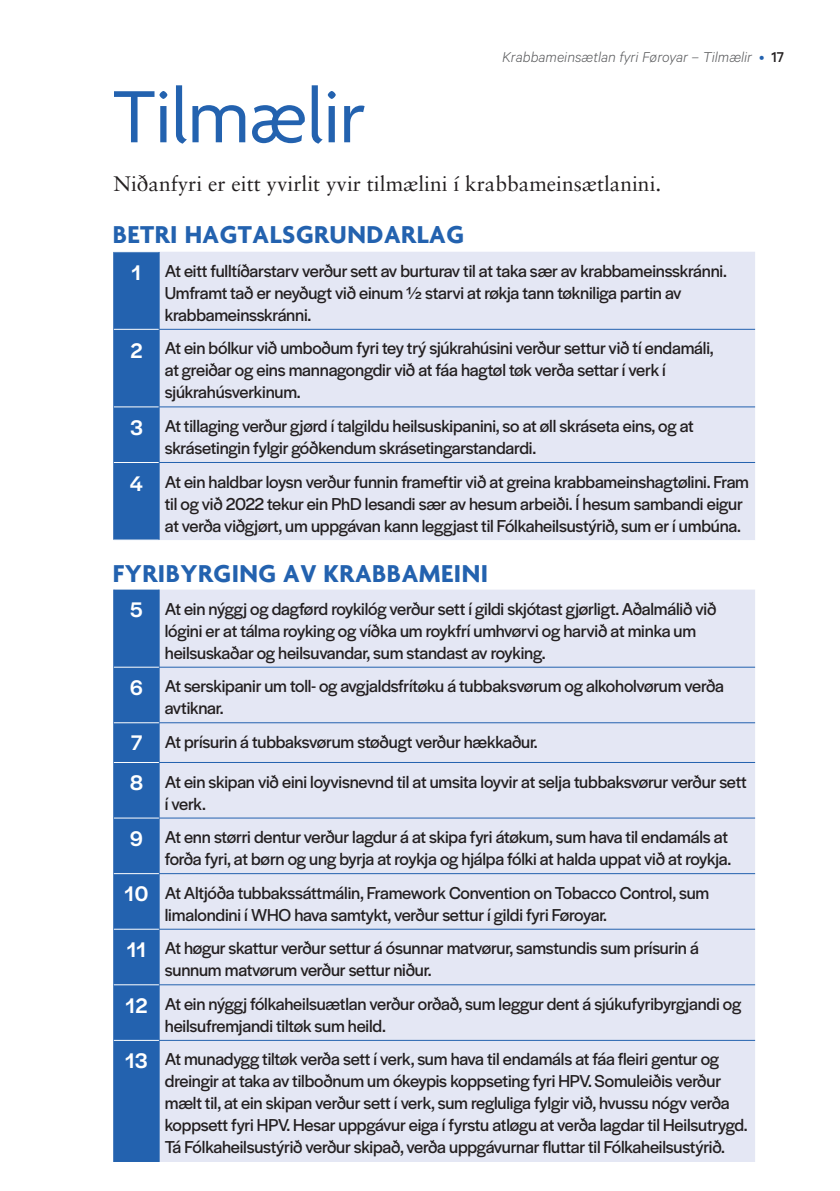
<style>
.page{position:relative;width:840px;height:1191px;background:#fff}
.page>*{position:absolute;margin:0;border:0;box-sizing:border-box;transform-origin:0 0}
.t1{font:80px "Agenda";letter-spacing:-.01em;color:#2362af}
.t2{font:700 26.4px "Agenda";letter-spacing:.02em;color:#2362af}
.t3{font:21px "Sabon";color:#231f20}
.t4{font:18px/22px "Halyard Display";letter-spacing:-.01em;color:#231f20}
.t5{font:italic 300 16px "Calibre";color:#57585a}
.s1{font-style:normal;color:#2362af}
.s2{font-weight:500;font-style:normal;color:#231f20}
.s3{font-weight:500;font-size:22px;color:#fff}
</style>
<div class="page">
<div style="left:114px;top:252px;width:45px;height:288px;background:#2362af"></div>
<div style="left:160px;top:252px;width:594px;height:288px;background:#e4e7f4"></div>
<hr style="left:113px;top:252px;width:1px;height:77px;background:#2362af">
<hr style="left:113px;top:329px;width:1px;height:78px;background:#2362af">
<hr style="left:113px;top:407px;width:1px;height:55px;background:#2362af">
<hr style="left:113px;top:462px;width:1px;height:78px;background:#2362af">
<hr style="left:114px;top:329px;width:45px;height:1px;background:#fff">
<hr style="left:114px;top:406px;width:45px;height:1px;background:#fff">
<hr style="left:114px;top:462px;width:45px;height:1px;background:#fff">
<hr style="left:159px;top:329px;width:1px;height:78px;background:#2362af">
<hr style="left:159px;top:407px;width:1px;height:55px;background:#2362af">
<hr style="left:159px;top:463px;width:1px;height:77px;background:#2362af">
<hr style="left:159px;top:406px;width:595px;height:1px;background:#2362af">
<hr style="left:159px;top:462px;width:595px;height:1px;background:#2362af">
<hr style="left:159px;top:329px;width:595px;height:1px;background:#2362af">
<hr style="left:159px;top:252px;width:1px;height:77px;background:#2362af">
<div style="left:114px;top:589px;width:45px;height:573px;background:#2362af"></div>
<div style="left:160px;top:589px;width:594px;height:573px;background:#e4e7f4"></div>
<hr style="left:159px;top:667px;width:595px;height:1px;background:#2362af">
<hr style="left:159px;top:722px;width:595px;height:1px;background:#2362af">
<hr style="left:159px;top:762px;width:595px;height:1px;background:#2362af">
<hr style="left:159px;top:817px;width:595px;height:1px;background:#2362af">
<hr style="left:159px;top:873px;width:595px;height:1px;background:#2362af">
<hr style="left:159px;top:929px;width:595px;height:1px;background:#2362af">
<hr style="left:159px;top:984px;width:595px;height:1px;background:#2362af">
<hr style="left:159px;top:1040px;width:595px;height:1px;background:#2362af">
<hr style="left:113px;top:589px;width:1px;height:78px;background:#2362af">
<hr style="left:113px;top:667px;width:1px;height:56px;background:#2362af">
<hr style="left:113px;top:723px;width:1px;height:39px;background:#2362af">
<hr style="left:113px;top:762px;width:1px;height:56px;background:#2362af">
<hr style="left:113px;top:818px;width:1px;height:55px;background:#2362af">
<hr style="left:113px;top:873px;width:1px;height:56px;background:#2362af">
<hr style="left:113px;top:929px;width:1px;height:55px;background:#2362af">
<hr style="left:113px;top:984px;width:1px;height:56px;background:#2362af">
<hr style="left:113px;top:1040px;width:1px;height:122px;background:#2362af">
<hr style="left:159px;top:589px;width:1px;height:78px;background:#2362af">
<hr style="left:159px;top:667px;width:1px;height:55px;background:#2362af">
<hr style="left:159px;top:723px;width:1px;height:39px;background:#2362af">
<hr style="left:159px;top:762px;width:1px;height:56px;background:#2362af">
<hr style="left:159px;top:818px;width:1px;height:55px;background:#2362af">
<hr style="left:159px;top:874px;width:1px;height:55px;background:#2362af">
<hr style="left:159px;top:929px;width:1px;height:55px;background:#2362af">
<hr style="left:159px;top:985px;width:1px;height:55px;background:#2362af">
<hr style="left:159px;top:1040px;width:1px;height:122px;background:#2362af">
<hr style="left:114px;top:667px;width:45px;height:1px;background:#fff">
<hr style="left:114px;top:722px;width:45px;height:1px;background:#fff">
<hr style="left:114px;top:762px;width:45px;height:1px;background:#fff">
<hr style="left:114px;top:817px;width:45px;height:1px;background:#fff">
<hr style="left:114px;top:873px;width:45px;height:1px;background:#fff">
<hr style="left:114px;top:929px;width:45px;height:1px;background:#fff">
<hr style="left:114px;top:984px;width:45px;height:1px;background:#fff">
<hr style="left:114px;top:1040px;width:45px;height:1px;background:#fff">
<p class="t5" style="left:502px;top:48px;width:283px">Krabbameinsætlan fyri Føroyar – Tilmælir <span class="s1">•</span> <span class="s2">17</span></p>
<h1 class="t1" style="left:113px;top:74px;width:253px">Tilmælir</h1>
<p class="t3" style="left:113px;top:172px;width:549px">Niðanfyri er eitt yvirlit yvir tilmælini í krabbameinsætlanini.</p>
<h2 class="t2" style="left:113px;top:221px;width:352px">BETRI HAGTALSGRUNDARLAG</h2>
<p class="t4" style="left:165px;top:259px;width:563px;text-indent:-33px"><span class="s3">1</span> At eitt fulltíðarstarv verður sett av burturav til at taka sær av krabbameinsskránni.<br>Umframt tað er neyðugt við einum ½ starvi at røkja tann tøkniliga partin av krabbameinsskránni.</p>
<p class="t4" style="left:165px;top:336px;width:550px;text-indent:-34px"><span class="s3">2</span> At ein bólkur við umboðum fyri tey trý sjúkrahúsini verður settur við tí endamáli, at greiðar og eins mannagongdir við at fáa hagtøl tøk verða settar í verk í sjúkrahúsverkinum.</p>
<p class="t4" style="left:165px;top:414px;width:530px;text-indent:-35px"><span class="s3">3</span> At tillaging verður gjørd í talgildu heilsuskipanini, so at øll skráseta eins, og at skrásetingin fylgir góðkendum skrásetingarstandardi.</p>
<p class="t4" style="left:165px;top:469px;width:585px;text-indent:-35px"><span class="s3">4</span> At ein haldbar loysn verður funnin frameftir við at greina krabbameinshagtølini. Fram til og við 2022 tekur ein PhD lesandi sær av hesum arbeiði. Í hesum sambandi eigur at verða viðgjørt, um uppgávan kann leggjast til Fólkaheilsustýrið, sum er í umbúna.</p>
<h2 class="t2" style="left:113px;top:559px;width:376px">FYRIBYRGING AV KRABBAMEINI</h2>
<p class="t4" style="left:165px;top:596px;width:552px;text-indent:-35px"><span class="s3">5</span> At ein nýggj og dagførd roykilóg verður sett í gildi skjótast gjørligt. Aðalmálið við lógini er at tálma royking og víðka um roykfrí umhvørvi og harvið at minka um heilsuskaðar og heilsuvandar, sum standast av royking.</p>
<p class="t4" style="left:165px;top:674px;width:560px;text-indent:-35px"><span class="s3">6</span> At serskipanir um toll- og avgjaldsfrítøku á tubbaksvørum og alkoholvørum verða avtiknar.</p>
<p class="t4" style="left:131px;top:730px;width:408px"><span class="s3">7</span> At prísurin á tubbaksvørum støðugt verður hækkaður.</p>
<p class="t4" style="left:165px;top:769px;width:583px;text-indent:-35px"><span class="s3">8</span> At ein skipan við eini loyvisnevnd til at umsita loyvir at selja tubbaksvørur verður sett í verk.</p>
<p class="t4" style="left:130px;top:825px;width:602px;text-align:right"><span class="s3">9</span> At enn størri dentur verður lagdur á at skipa fyri átøkum, sum hava til endamáls at forða fyri, at børn og ung byrja at roykja og hjálpa fólki at halda uppat við at roykja.</p>
<p class="t4" style="left:165px;top:880px;width:545px;text-indent:-40px"><span class="s3">10</span> At Altjóða tubbakssáttmálin, Framework Convention on Tobacco Control, sum limalondini í WHO hava samtykt, verður settur í gildi fyri Føroyar.</p>
<p class="t4" style="left:165px;top:936px;width:535px;text-indent:-38px"><span class="s3">11</span> At høgur skattur verður settur á ósunnar matvørur, samstundis sum prísurin á sunnum matvørum verður settur niður.</p>
<p class="t4" style="left:165px;top:992px;width:577px;text-indent:-39px"><span class="s3">12</span> At ein nýggj fólkaheilsuætlan verður orðað, sum leggur dent á sjúkufyribyrgjandi og heilsufremjandi tiltøk sum heild.</p>
<p class="t4" style="left:165px;top:1047px;width:584px;text-indent:-40px"><span class="s3">13</span> At munadygg tiltøk verða sett í verk, sum hava til endamáls at fáa fleiri gentur og dreingir at taka av tilboðnum um ókeypis koppseting fyri HPV. Somuleiðis verður mælt til, at ein skipan verður sett í verk, sum regluliga fylgir við, hvussu nógv verða koppsett fyri HPV. Hesar uppgávur eiga í fyrstu atløgu at verða lagdar til Heilsutrygd.<br>Tá Fólkaheilsustýrið verður skipað, verða uppgávurnar fluttar til Fólkaheilsustýrið.</p>
</div>
